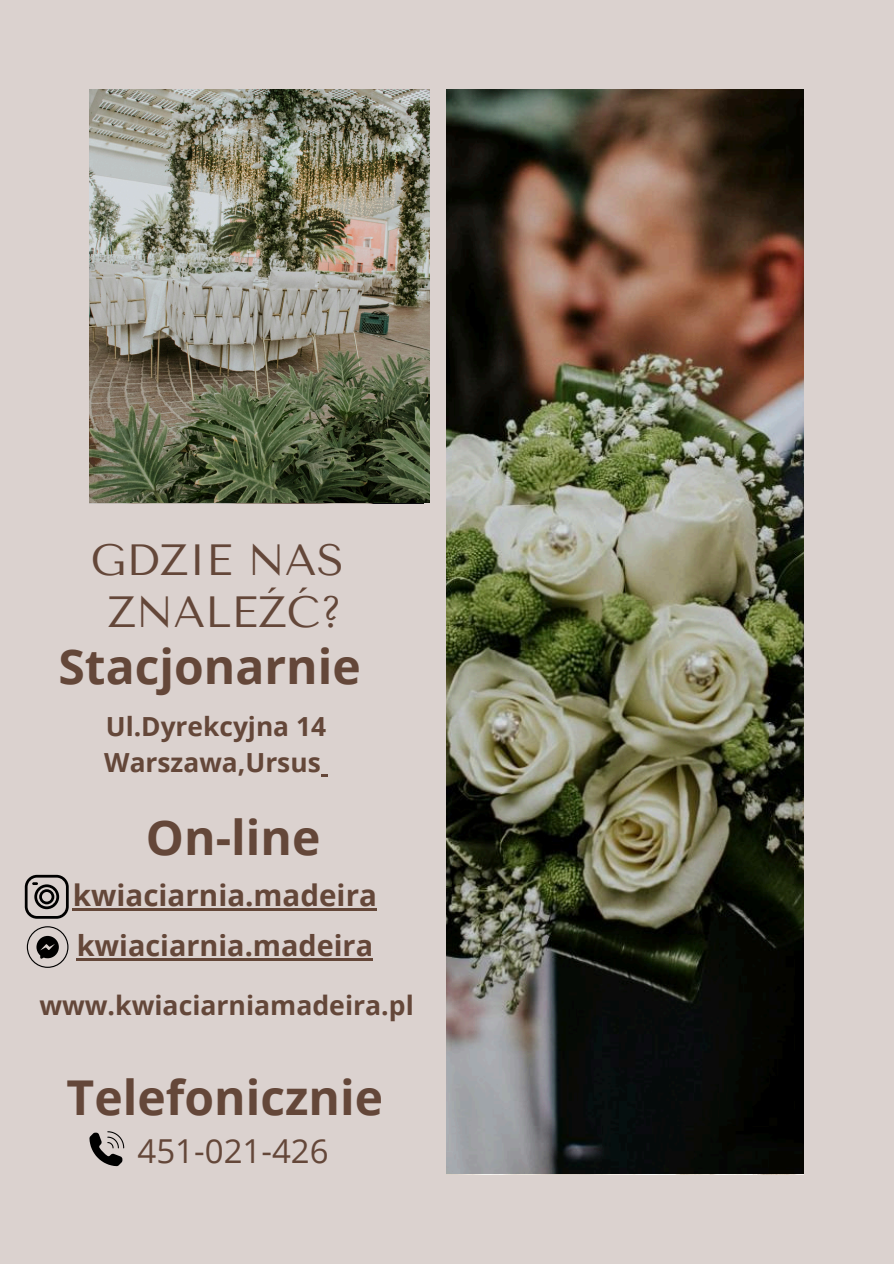
<style>
.page{position:relative;width:894px;height:1264px;background:#fff}
.page>*{position:absolute;margin:0;border:0;box-sizing:border-box;transform-origin:0 0}
.t1{font:700 48px "Open Sans";color:#644739}
.t2{font:43.5px/51.8px "Tenor Sans";color:#644739;text-align:center}
.t3{font:33px "Open Sans";color:#644739}
.t4{font:700 29.55px "Open Sans";color:#644739}
.t5{font:700 28.8px "Open Sans";color:#644739}
.t6{font:700 26.55px "Open Sans";color:#644739}
.t7{font:700 26.25px "Open Sans";color:#644739}
</style>
<div class="page">
<div style="left:0;top:0;width:893px;height:1263px;background:#dbd2cf"></div>
<img style="left:446px;top:90px;width:357px;height:1083px">
<svg style="left:25px;top:874px;width:44px;height:44px"></svg>
<svg style="left:27px;top:926px;width:41px;height:41px"></svg>
<svg style="left:89px;top:1131px;width:35px;height:35px"></svg>
<img style="left:89px;top:89px;width:340px;height:413px">
<svg style="left:321px;top:774px;width:6px;height:2px"></svg>
<hr style="left:73px;top:908px;width:304px;height:2px;background:#644739">
<hr style="left:77px;top:958px;width:296px;height:2px;background:#644739">
<p class="t2" style="left:90px;top:535px;width:255px">GDZIE NAS<br>ZNALEŹĆ?</p>
<h1 class="t1" style="left:58px;top:633px;width:304px">Stacjonarnie</h1>
<h2 class="t7" style="left:106px;top:708px;width:222px">Ul.Dyrekcyjna 14</h2>
<p class="t7" style="left:104px;top:744px;width:218px">Warszawa,Ursus</p>
<p class="t1" style="left:146px;top:804px;width:176px">On-line</p>
<p class="t4" style="left:73px;top:874px;width:305px">kwiaciarnia.madeira</p>
<h4 class="t5" style="left:77px;top:925px;width:298px">kwiaciarnia.madeira</h4>
<p class="t6" style="left:39px;top:986px;width:376px">www.kwiaciarniamadeira.pl</p>
<h4 class="t1" style="left:67px;top:1063px;width:318px">Telefonicznie</h4>
<h2 class="t3" style="left:137px;top:1127px;width:192px">451-021-426</h2>
</div>
